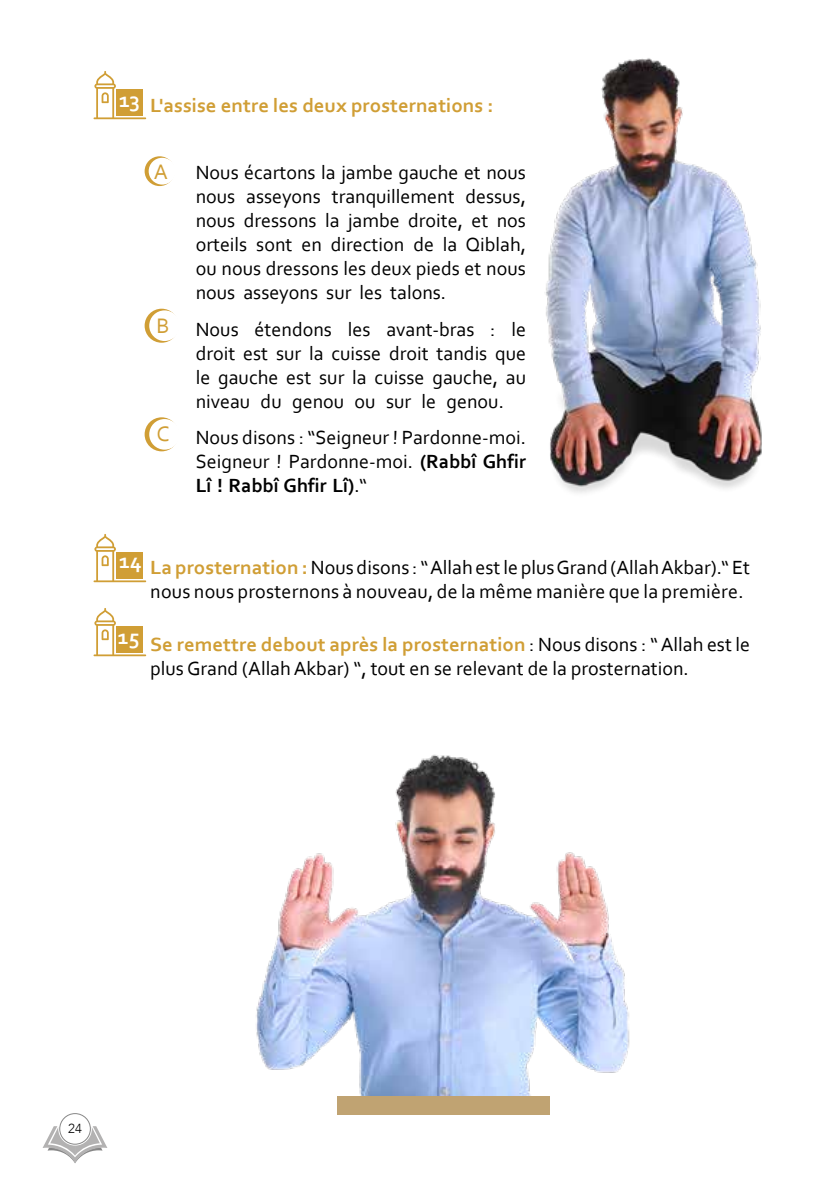
<style>
.page{position:relative;width:840px;height:1191px;background:#fff}
.page>*{position:absolute;margin:0;border:0;box-sizing:border-box;transform-origin:0 0}
.t1{font:22px "Corbel";color:#d09e35}
.t2{font:20px/24px "Corbel";color:#000;text-align:justify}
.t3{font:700 20px "Corbel";color:#d09e35;scale:1.04 1}
.t4{font:300 13.2px "Avenir";color:#000}
.s1{font-size:22px;color:#d09e35}
.s2{font-weight:700}
.s3{font-weight:700;color:#d09e35}
</style>
<div class="page">
<svg style="left:93px;top:71px;width:53px;height:48px"></svg>
<div style="left:116px;top:90px;width:27px;height:26px;background:#d09e35"></div>
<svg style="left:144px;top:156px;width:30px;height:30px"></svg>
<div style="left:149px;top:158px;width:26px;height:27px;background:#fff;border-radius:50%"></div>
<svg style="left:144px;top:309px;width:34px;height:34px"></svg>
<div style="left:149px;top:310px;width:31px;height:31px;background:#fff;border-radius:50%"></div>
<svg style="left:144px;top:417px;width:34px;height:34px"></svg>
<div style="left:149px;top:419px;width:31px;height:30px;background:#fff;border-radius:50%"></div>
<svg style="left:93px;top:534px;width:53px;height:48px"></svg>
<div style="left:116px;top:552px;width:27px;height:26px;background:#d09e35"></div>
<svg style="left:93px;top:608px;width:53px;height:48px"></svg>
<div style="left:116px;top:626px;width:27px;height:26px;background:#d09e35"></div>
<img style="left:545px;top:58px;width:217px;height:435px">
<img style="left:256px;top:754px;width:374px;height:345px">
<div style="left:337px;top:1096px;width:212px;height:18px;background:#c0a372"></div>
<svg style="left:43px;top:1126px;width:64px;height:37px"></svg>
<div style="left:60px;top:1113px;width:30px;height:31px;background:#fff;border-radius:50%"></div>
<div style="left:59px;top:1113px;width:31px;height:31px;border:1px solid #878787;border-radius:50%"></div>
<p class="t3" style="left:119px;top:93px;width:361px"><sup>13</sup> L'assise entre les deux prosternations :</p>
<p class="t1" style="left:154px;top:158px;width:15px">A</p>
<p class="t2" style="left:195px;top:160px;width:331px">Nous écartons la jambe gauche et nous nous asseyons tranquillement dessus, nous dressons la jambe droite, et nos orteils sont en direction de la Qiblah, ou nous dressons les deux pieds et nous nous asseyons sur les talons.</p>
<p class="t2" style="left:195px;top:316px;width:331px;text-indent:-39px"><span class="s1">B</span> Nous étendons les avant-bras : le droit est sur la cuisse droit tandis que le gauche est sur la cuisse gauche, au niveau du genou ou sur le genou.</p>
<p class="t2" style="left:195px;top:425px;width:331px;text-indent:-39px"><span class="s1">C</span> Nous disons : “Seigneur ! Pardonne-moi.<br>Seigneur ! Pardonne-moi. <span class="s2">(Rabbî Ghfir Lî ! Rabbî Ghfir Lî)</span>.“</p>
<p class="t2" style="left:150px;top:555px;width:601px;text-indent:-31px"><sup>14</sup> <span class="s3">La prosternation :</span> Nous disons : “ Allah est le plus Grand (Allah Akbar).“ Et nous nous prosternons à nouveau, de la même manière que la première.</p>
<p class="t2" style="left:150px;top:631px;width:601px;text-indent:-32px"><sup>15</sup> <span class="s3">Se remettre debout après la prosternation</span> : Nous disons : “ Allah est le plus Grand (Allah Akbar) “, tout en se relevant de la prosternation.</p>
<p class="t4" style="left:68px;top:1120px;width:15px">24</p>
</div>
